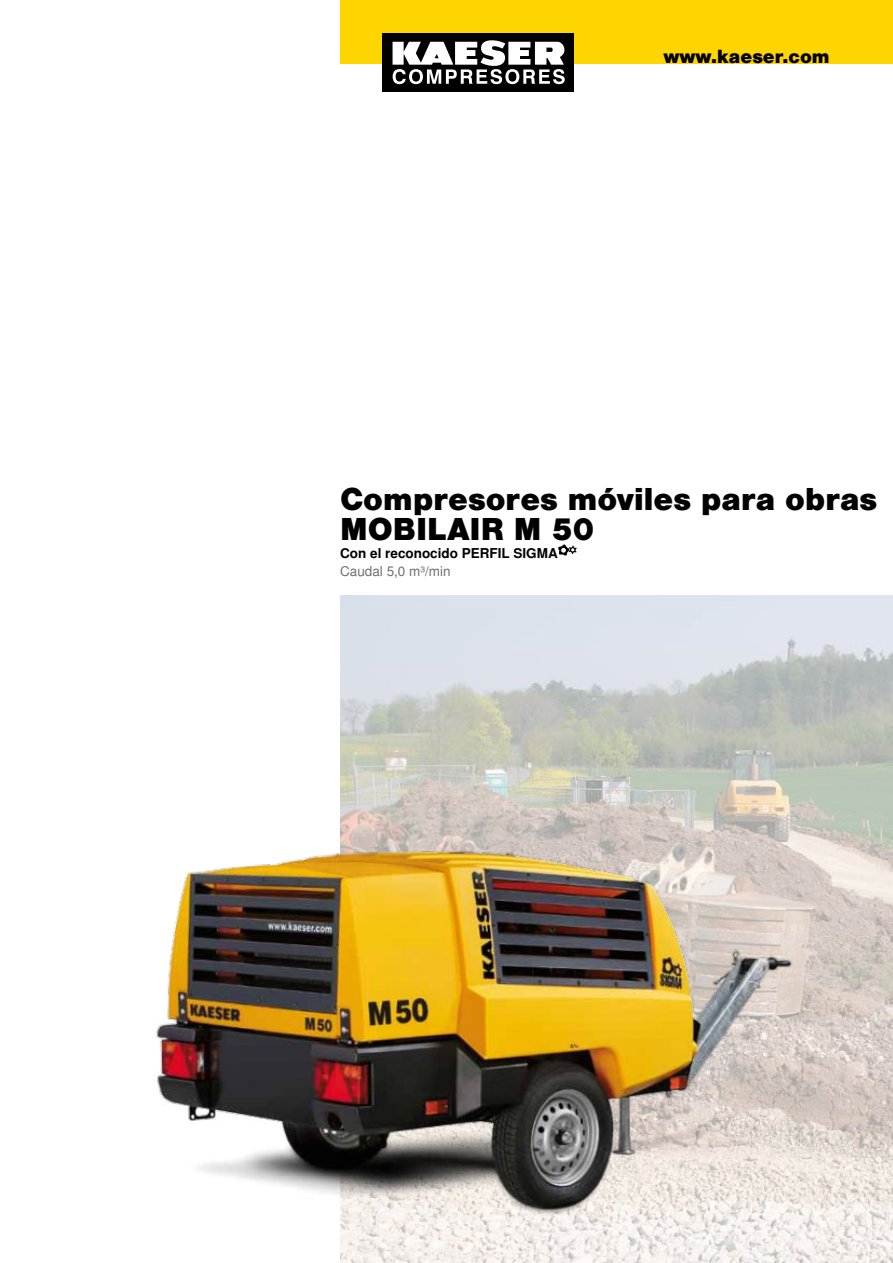
<style>
.page{position:relative;width:893px;height:1263px;background:#fff}
.page>*{position:absolute;margin:0;border:0;box-sizing:border-box;transform-origin:0 0}
.t1{font:900 30px/30px "Nimbus San L";color:#000}
.t2{font:900 18px "Nimbus San L";color:#000}
.t3{font:700 13.5px "Nimbus San L";color:#000}
.t4{font:13.5px "Nimbus San L";color:#6f6f6e}
</style>
<div class="page">
<svg style="left:558px;top:544px;width:19px;height:12px"></svg>
<div style="left:340px;top:0;width:553px;height:64px;background:#ffd500"></div>
<div style="left:383px;top:33px;width:191px;height:58px;background:#000"></div>
<svg style="left:393px;top:40px;width:172px;height:44px"></svg>
<img style="left:340px;top:595px;width:553px;height:668px">
<img style="left:156px;top:758px;width:736px;height:503px">
<p class="t2" style="left:663px;top:45px;width:168px">www.kaeser.com</p>
<p class="t1" style="left:340px;top:485px;width:539px">Compresores móviles para obras<br>MOBILAIR M 50</p>
<p class="t3" style="left:340px;top:546px;width:219px">Con el reconocido PERFIL SIGMA</p>
<p class="t4" style="left:340px;top:563px;width:112px">Caudal 5,0 m³/min</p>
</div>
